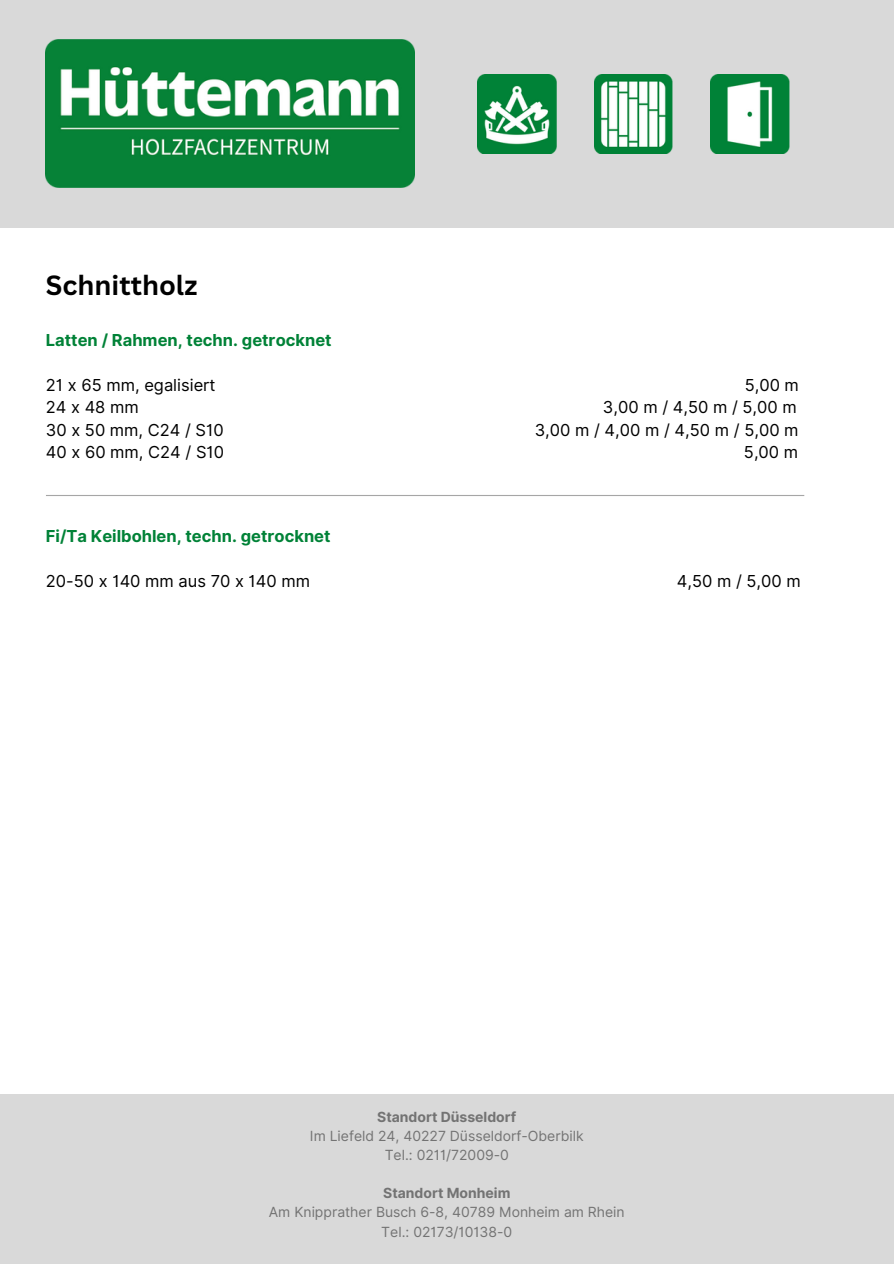
<style>
.page{position:relative;width:894px;height:1264px;background:#fff}
.page>*{position:absolute;margin:0;border:0;box-sizing:border-box;transform-origin:0 0}
.t1{font:700 27px "Canva Sans";color:#000}
.t2{font:16.5px "Inter";color:#000}
.t3{font:700 16.5px "Inter";color:#008237}
.t4{font:13.95px "Inter";color:#737373}
.t5{font:700 13.95px "Inter";color:#737373}
</style>
<div class="page">
<div style="left:0;top:0;width:893px;height:227px;background:#d9d9d9"></div>
<div style="left:0;top:1094px;width:893px;height:169px;background:#d9d9d9"></div>
<img style="left:710px;top:74px;width:79px;height:79px">
<img style="left:594px;top:74px;width:78px;height:79px">
<img style="left:477px;top:74px;width:79px;height:79px">
<hr style="left:46px;top:495px;width:758px;height:1px;background:#a6a6a6">
<img style="left:46px;top:40px;width:368px;height:147px">
<p class="t1" style="left:46px;top:266px;width:153px">Schnittholz</p>
<p class="t3" style="left:46px;top:330px;width:287px">Latten / Rahmen, techn. getrocknet</p>
<p class="t2" style="left:46px;top:375px;width:171px">21 x 65 mm, egalisiert</p>
<p class="t2" style="left:744px;top:375px;width:56px">5,00 m</p>
<p class="t2" style="left:46px;top:397px;width:94px">24 x 48 mm</p>
<p class="t2" style="left:602px;top:397px;width:195px">3,00 m / 4,50 m / 5,00 m</p>
<p class="t2" style="left:46px;top:420px;width:179px">30 x 50 mm, C24 / S10</p>
<p class="t2" style="left:534px;top:420px;width:265px">3,00 m / 4,00 m / 4,50 m / 5,00 m</p>
<p class="t2" style="left:46px;top:442px;width:180px">40 x 60 mm, C24 / S10</p>
<p class="t2" style="left:743px;top:442px;width:56px">5,00 m</p>
<p class="t3" style="left:46px;top:526px;width:286px">Fi/Ta Keilbohlen, techn. getrocknet</p>
<p class="t2" style="left:46px;top:571px;width:266px">20-50 x 140 mm aus 70 x 140 mm</p>
<p class="t2" style="left:676px;top:571px;width:125px">4,50 m / 5,00 m</p>
<p class="t5" style="left:377px;top:1108px;width:140px">Standort Düsseldorf</p>
<h1 class="t4" style="left:310px;top:1127px;width:275px">Im Liefeld 24, 40227 Düsseldorf-Oberbilk</h1>
<h2 class="t4" style="left:384px;top:1146px;width:126px">Tel.: 0211/72009-0</h2>
<h3 class="t5" style="left:383px;top:1184px;width:129px">Standort Monheim</h3>
<h2 class="t4" style="left:269px;top:1203px;width:357px">Am Knipprather Busch 6-8, 40789 Monheim am Rhein</h2>
<h3 class="t4" style="left:381px;top:1223px;width:132px">Tel.: 02173/10138-0</h3>
</div>
